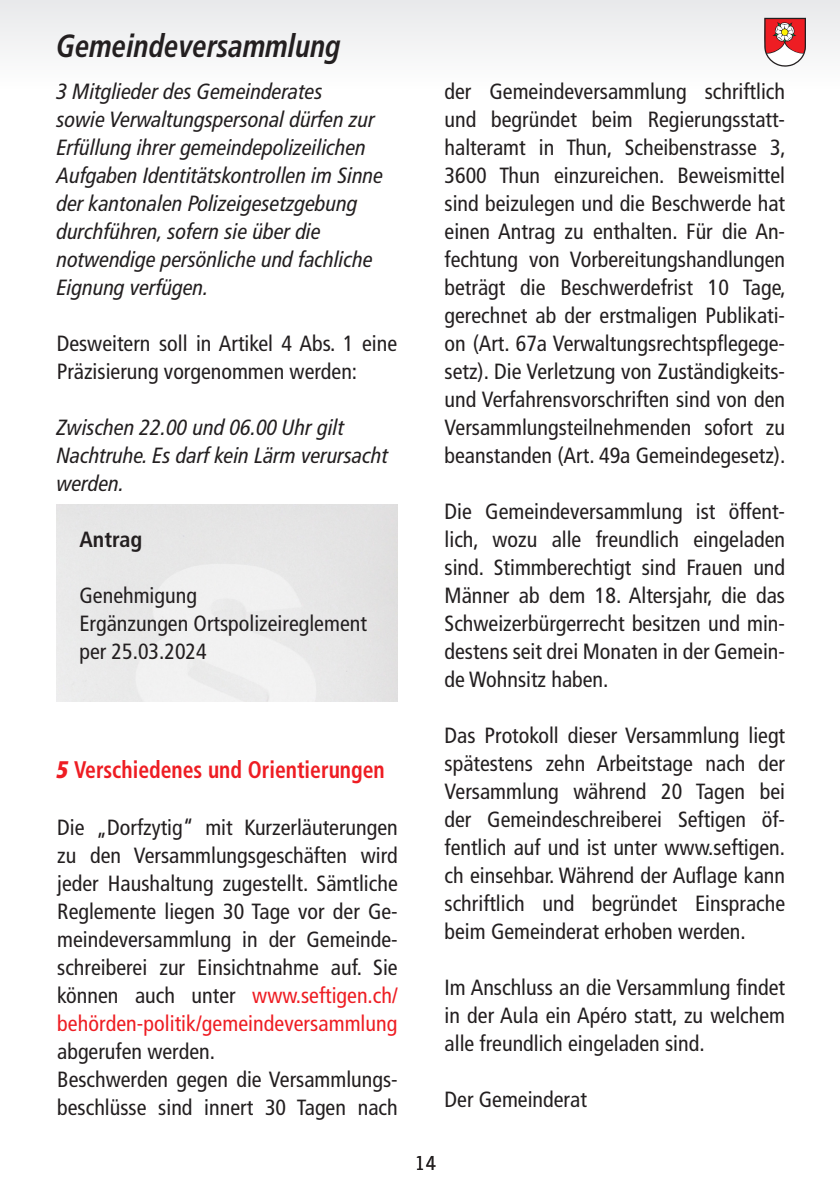
<style>
.page{position:relative;width:840px;height:1191px;background:#fff}
.page>*{position:absolute;margin:0;border:0;box-sizing:border-box;transform-origin:0 0}
.t1{font:italic 700 condensed 32px "Frutiger LT Std";color:#231f20;scale:.9 1}
.t2{font:700 condensed 24px "Frutiger LT Std";color:#ee1d23;scale:.9 1}
.t3{font:condensed 22px/28px "Frutiger LT Std";color:#231f20;text-align:justify}
.t4{font:italic condensed 22px/28px "Frutiger LT Std";color:#231f20}
.t5{font:700 condensed 22px "Frutiger LT Std";color:#231f20}
.t6{font:18px "News Gothic Std";color:#231f20}
.s1{font-family:"Frutiger LT Std Extra Blk Cn Ita";font-weight:400;font-stretch:normal}
.s2{color:#ee1d23}
</style>
<div class="page">
<div style="left:0;top:0;width:839px;height:89px;background:#f3f3f4"></div>
<svg style="left:764px;top:18px;width:41px;height:49px"></svg>
<p class="t1" style="left:57px;top:27px;width:317px">Gemeindeversammlung</p>
<p class="t4" style="left:57px;top:78px;width:328px">3 Mitglieder des Gemeinderates<br>sowie Verwaltungspersonal dürfen zur Erfüllung ihrer gemeindepolizeilichen Aufgaben Identitätskontrollen im Sinne der kantonalen Polizeigesetzgebung durchführen, sofern sie über die notwendige persönliche und fachliche Eignung verfügen.</p>
<p class="t3" style="left:57px;top:330px;width:342px">Desweitern soll in Artikel 4 Abs. 1 eine<br>Präzisierung vorgenommen werden:</p>
<p class="t4" style="left:57px;top:414px;width:333px">Zwischen 22.00 und 06.00 Uhr gilt<br>Nachtruhe. Es darf kein Lärm verursacht werden.</p>
<p class="t5" style="left:79px;top:526px;width:64px">Antrag</p>
<p class="t3" style="left:79px;top:582px;width:119px">Genehmigung</p>
<p class="t3" style="left:79px;top:610px;width:289px">Ergänzungen Ortspolizeireglement per 25.03.2024</p>
<p class="t2" style="left:57px;top:755px;width:365px"><span class="s1">5</span> Verschiedenes und Orientierungen</p>
<p class="t3" style="left:57px;top:813px;width:342px">Die „Dorfzytig“ mit Kurzerläuterungen zu den Versammlungsgeschäften wird jeder Haushaltung zugestellt. Sämtliche Reglemente liegen 30 Tage vor der Ge&shy;meindeversammlung in der Gemeinde&shy;schreiberei zur Einsichtnahme auf. Sie können auch unter <span class="s2">www.seftigen.ch/ behörden-politik/gemeindeversammlung </span>abgerufen werden.</p>
<p class="t3" style="left:57px;top:1065px;width:342px">Beschwerden gegen die Versammlungs&shy;beschlüsse sind innert 30 Tagen nach</p>
<p class="t3" style="left:444px;top:78px;width:342px">der Gemeindeversammlung schriftlich und begründet beim Regierungsstatt&shy;halteramt in Thun, Scheibenstrasse 3, 3600 Thun einzureichen. Beweismittel sind beizulegen und die Beschwerde hat einen Antrag zu enthalten. Für die An&shy;fechtung von Vorbereitungshandlungen beträgt die Beschwerdefrist 10 Tage, gerechnet ab der erstmaligen Publikati&shy;on (Art. 67a Verwaltungsrechtspflegege&shy;setz). Die Verletzung von Zuständigkeits&shy;und Verfahrensvorschriften sind von den Versammlungsteilnehmenden sofort zu beanstanden (Art. 49a Gemeindegesetz).</p>
<p class="t3" style="left:444px;top:498px;width:342px">Die Gemeindeversammlung ist öffent&shy;lich, wozu alle freundlich eingeladen sind. Stimmberechtigt sind Frauen und Männer ab dem 18. Altersjahr, die das Schweizerbürgerrecht besitzen und min&shy;destens seit drei Monaten in der Gemein&shy;de Wohnsitz haben.</p>
<p class="t3" style="left:444px;top:722px;width:342px">Das Protokoll dieser Versammlung liegt spätestens zehn Arbeitstage nach der Versammlung während 20 Tagen bei der Gemeindeschreiberei Seftigen öf&shy;fentlich auf und ist unter www.seftigen. ch einsehbar. Während der Auflage kann schriftlich und begründet Einsprache beim Gemeinderat erhoben werden.</p>
<p class="t3" style="left:444px;top:974px;width:342px">Im Anschluss an die Versammlung findet in der Aula ein Apéro statt, zu welchem alle freundlich eingeladen sind.</p>
<p class="t3" style="left:444px;top:1086px;width:144px">Der Gemeinderat</p>
<p class="t6" style="left:415px;top:1151px;width:22px">14</p>
</div>
